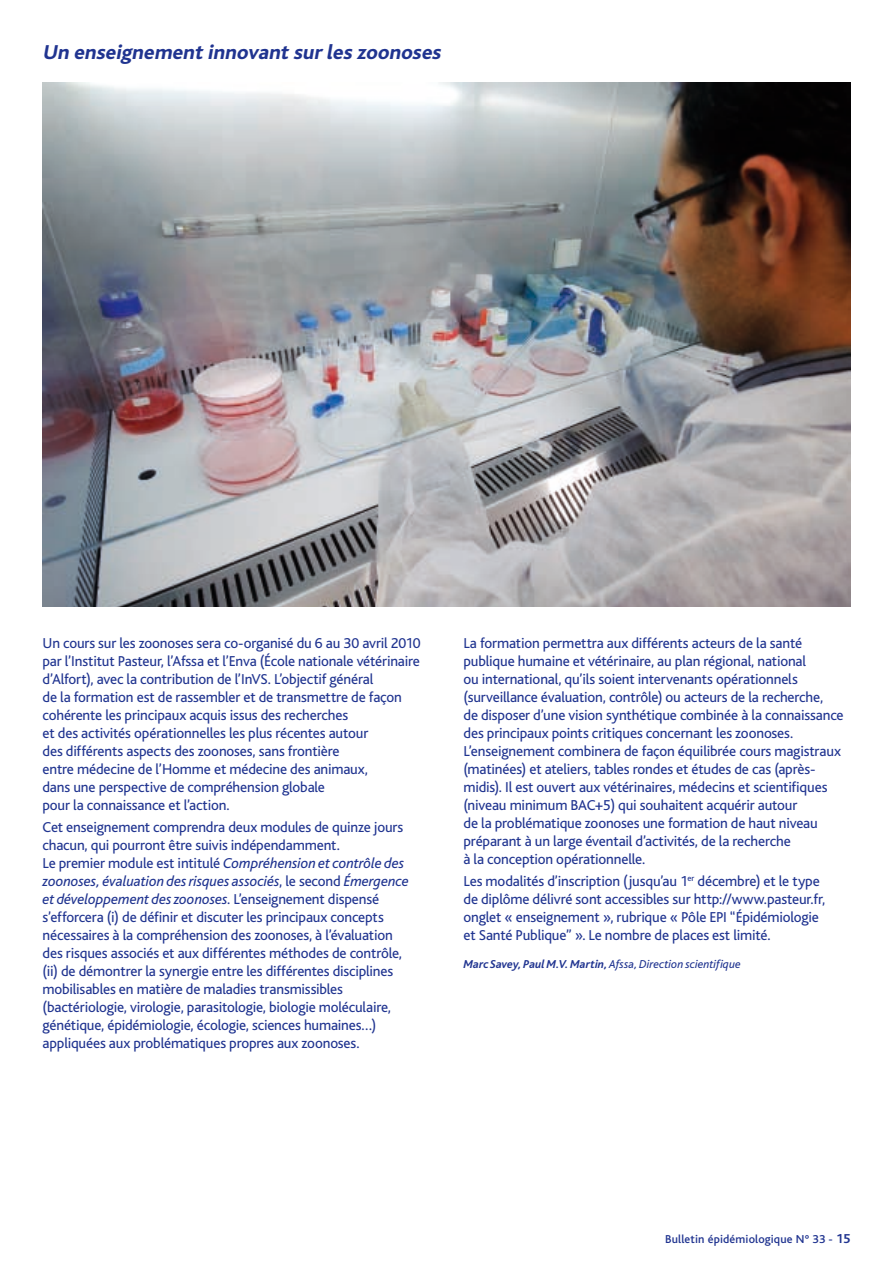
<style>
.page{position:relative;width:893px;height:1263px;background:#fff}
.page>*{position:absolute;margin:0;border:0;box-sizing:border-box;transform-origin:0 0}
.t1{font:italic 800 21px "Bliss";letter-spacing:-.19em;color:#203490}
.t2{font:15px/18px "Bliss";letter-spacing:-.01em;color:#203490}
.t3{font:italic 12px "Bliss";letter-spacing:.005em;color:#203490}
.t4{font:500 12px "Bliss";letter-spacing:.01em;color:#203490}
.s1{font-style:italic}
.s2{font-weight:700}
.s3{font-weight:700;font-size:13.5px}
</style>
<div class="page">
<img style="left:43px;top:83px;width:807px;height:524px">
<h1 class="t1" style="left:43px;top:41px;width:404px">Un enseignement innovant sur les zoonoses</h1>
<p class="t2" style="left:43px;top:634px;width:380px">Un cours sur les zoonoses sera co-organisé du 6 au 30 avril 2010 par l’Institut Pasteur, l’Afssa et l’Enva (École nationale vétérinaire d’Alfort), avec la contribution de l’InVS. L’objectif général<br>de la formation est de rassembler et de transmettre de façon cohérente les principaux acquis issus des recherches<br>et des activités opérationnelles les plus récentes autour<br>des différents aspects des zoonoses, sans frontière<br>entre médecine de l’Homme et médecine des animaux,<br>dans une perspective de compréhension globale<br>pour la connaissance et l’action.</p>
<p class="t2" style="left:43px;top:819px;width:368px">Cet enseignement comprendra deux modules de quinze jours chacun, qui pourront être suivis indépendamment.<br>Le premier module est intitulé <span class="s1">Compréhension et contrôle des zoonoses, évaluation des risques associés</span>, le second <span class="s1">Émergence et développement des zoonoses</span>. L’enseignement dispensé s’efforcera (i) de définir et discuter les principaux concepts nécessaires à la compréhension des zoonoses, à l’évaluation des risques associés et aux différentes méthodes de contrôle, (ii) de démontrer la synergie entre les différentes disciplines mobilisables en matière de maladies transmissibles (bactériologie, virologie, parasitologie, biologie moléculaire, génétique, épidémiologie, écologie, sciences humaines…) appliquées aux problématiques propres aux zoonoses.</p>
<p class="t2" style="left:463px;top:634px;width:382px">La formation permettra aux différents acteurs de la santé publique humaine et vétérinaire, au plan régional, national<br>ou international, qu’ils soient intervenants opérationnels (surveillance évaluation, contrôle) ou acteurs de la recherche,<br>de disposer d’une vision synthétique combinée à la connaissance des principaux points critiques concernant les zoonoses.<br>L’enseignement combinera de façon équilibrée cours magistraux (matinées) et ateliers, tables rondes et études de cas (après&shy;midis). Il est ouvert aux vétérinaires, médecins et scientifiques (niveau minimum BAC+5) qui souhaitent acquérir autour<br>de la problématique zoonoses une formation de haut niveau préparant à un large éventail d’activités, de la recherche<br>à la conception opérationnelle.</p>
<p class="t2" style="left:463px;top:873px;width:363px">Les modalités d’inscription (jusqu’au 1<sup>er</sup> décembre) et le type de diplôme délivré sont accessibles sur http://www.pasteur.fr, onglet « enseignement », rubrique « Pôle EPI “Épidémiologie et Santé Publique” ». Le nombre de places est limité.</p>
<p class="t3" style="left:463px;top:958px;width:279px"><span class="s2">Marc Savey, Paul M.V. Martin,</span>Afssa, Direction scientifique</p>
<p class="t4" style="left:665px;top:1233px;width:187px">Bulletin épidémiologique N° 33 - <span class="s3">15</span></p>
</div>
